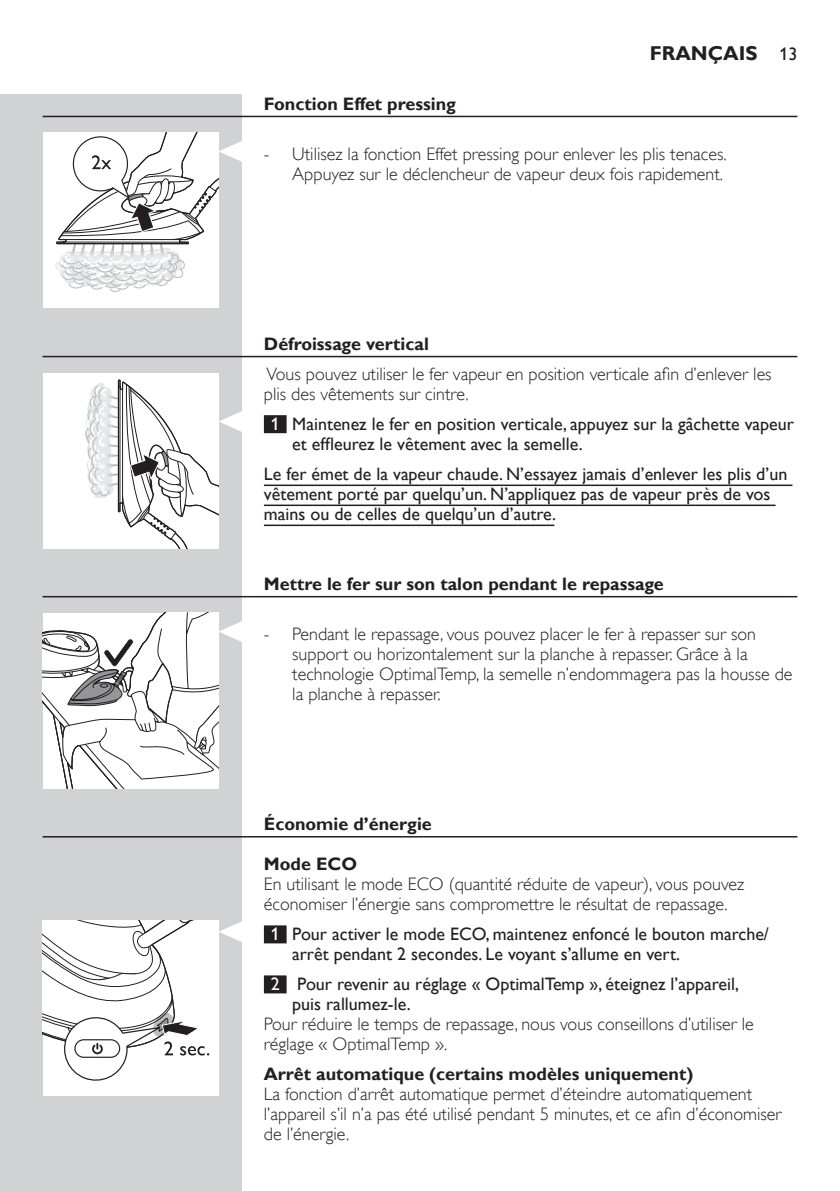
<style>
.page{position:relative;width:840px;height:1191px;background:#fff}
.page>*{position:absolute;margin:0;border:0;box-sizing:border-box;transform-origin:0 0}
.t1{font:700 20px "Gill Sans Alt One WGL";color:#231f20}
.t2{font:18px/20px "Gill Sans Alt One WGL Light";color:#231f20}
.t3{font:18px/20px "Gill Sans Alt One WGL";color:#231f20}
.t4{font:700 18px "Gill Sans Alt One WGL";color:#231f20}
.s1{font-weight:400;font-size:18px}
.s2{color:#fff}
</style>
<div class="page">
<hr style="left:0;top:0;width:1px;height:96px;background:#939598">
<div style="left:0;top:95px;width:241px;height:1096px;background:#d1d2d4"></div>
<hr style="left:43px;top:116px;width:754px;height:1px;background:#231f20">
<hr style="left:43px;top:356px;width:754px;height:1px;background:#231f20">
<div style="left:264px;top:415px;width:22px;height:18px;background:#231f20"></div>
<hr style="left:264px;top:484px;width:528px;height:2px;background:#231f20">
<hr style="left:264px;top:504px;width:511px;height:2px;background:#231f20">
<hr style="left:264px;top:524px;width:290px;height:2px;background:#231f20">
<hr style="left:43px;top:596px;width:754px;height:1px;background:#231f20">
<hr style="left:43px;top:836px;width:754px;height:1px;background:#231f20">
<div style="left:264px;top:925px;width:22px;height:18px;background:#231f20"></div>
<div style="left:264px;top:975px;width:22px;height:18px;background:#231f20"></div>
<div style="left:43px;top:133px;width:175px;height:175px;background:#fff"></div>
<svg style="left:55px;top:133px;width:187px;height:160px"></svg>
<div style="left:43px;top:373px;width:175px;height:175px;background:#fff"></div>
<svg style="left:85px;top:379px;width:157px;height:169px"></svg>
<svg style="left:43px;top:613px;width:199px;height:175px;background:#e4e4e5"></svg>
<svg style="left:218px;top:920px;width:24px;height:23px"></svg>
<div style="left:43px;top:920px;width:175px;height:176px;background:#fff"></div>
<svg style="left:43px;top:920px;width:166px;height:161px"></svg>
<p class="t1" style="left:649px;top:40px;width:149px">FRANÇAIS <span class="s1">13</span></p>
<p class="t4" style="left:264px;top:92px;width:193px">Fonction Effet pressing</p>
<p class="t2" style="left:264px;top:144px;width:464px;text-align:right">- Utilisez la fonction Effet pressing pour enlever les plis tenaces.<br>Appuyez sur le déclencheur de vapeur deux fois rapidement.</p>
<p class="t4" style="left:264px;top:332px;width:166px">Défroissage vertical</p>
<p class="t2" style="left:264px;top:364px;width:509px">Vous pouvez utiliser le fer vapeur en position verticale afin d’enlever les plis des vêtements sur cintre.</p>
<p class="t3" style="left:292px;top:414px;width:503px;text-indent:-21px"><span class="s2">1</span> Maintenez le fer en position verticale, appuyez sur la gâchette vapeur et effleurez le vêtement avec la semelle.</p>
<p class="t3" style="left:264px;top:464px;width:524px">Le fer émet de la vapeur chaude. N’essayez jamais d’enlever les plis d’un vêtement porté par quelqu’un. N’appliquez pas de vapeur près de vos mains ou de celles de quelqu’un d’autre.</p>
<p class="t4" style="left:264px;top:572px;width:401px">Mettre le fer sur son talon pendant le repassage</p>
<p class="t2" style="left:292px;top:624px;width:501px;text-indent:-28px">- Pendant le repassage, vous pouvez placer le fer à repasser sur son support ou horizontalement sur la planche à repasser. Grâce à la technologie OptimalTemp, la semelle n’endommagera pas la housse de la planche à repasser.</p>
<p class="t4" style="left:264px;top:812px;width:169px">Économie d’énergie</p>
<p class="t4" style="left:264px;top:852px;width:95px">Mode ECO</p>
<p class="t2" style="left:264px;top:874px;width:481px">En utilisant le mode ECO (quantité réduite de vapeur), vous pouvez économiser l’énergie sans compromettre le résultat de repassage.</p>
<p class="t3" style="left:292px;top:924px;width:478px;text-indent:-22px"><span class="s2">1</span> Pour activer le mode ECO, maintenez enfoncé le bouton marche/ arrêt pendant 2 secondes. Le voyant s’allume en vert.</p>
<p class="t3" style="left:292px;top:974px;width:448px;text-indent:-22px"><span class="s2">2</span> Pour revenir au réglage « OptimalTemp », éteignez l’appareil, puis rallumez-le.</p>
<p class="t2" style="left:264px;top:1014px;width:491px">Pour réduire le temps de repassage, nous vous conseillons d’utiliser le réglage « OptimalTemp ».</p>
<p class="t4" style="left:264px;top:1062px;width:430px">Arrêt automatique (certains modèles uniquement)</p>
<p class="t2" style="left:264px;top:1084px;width:519px">La fonction d’arrêt automatique permet d’éteindre automatiquement l’appareil s’il n’a pas été utilisé pendant 5 minutes, et ce afin d’économiser de l’énergie.</p>
</div>
